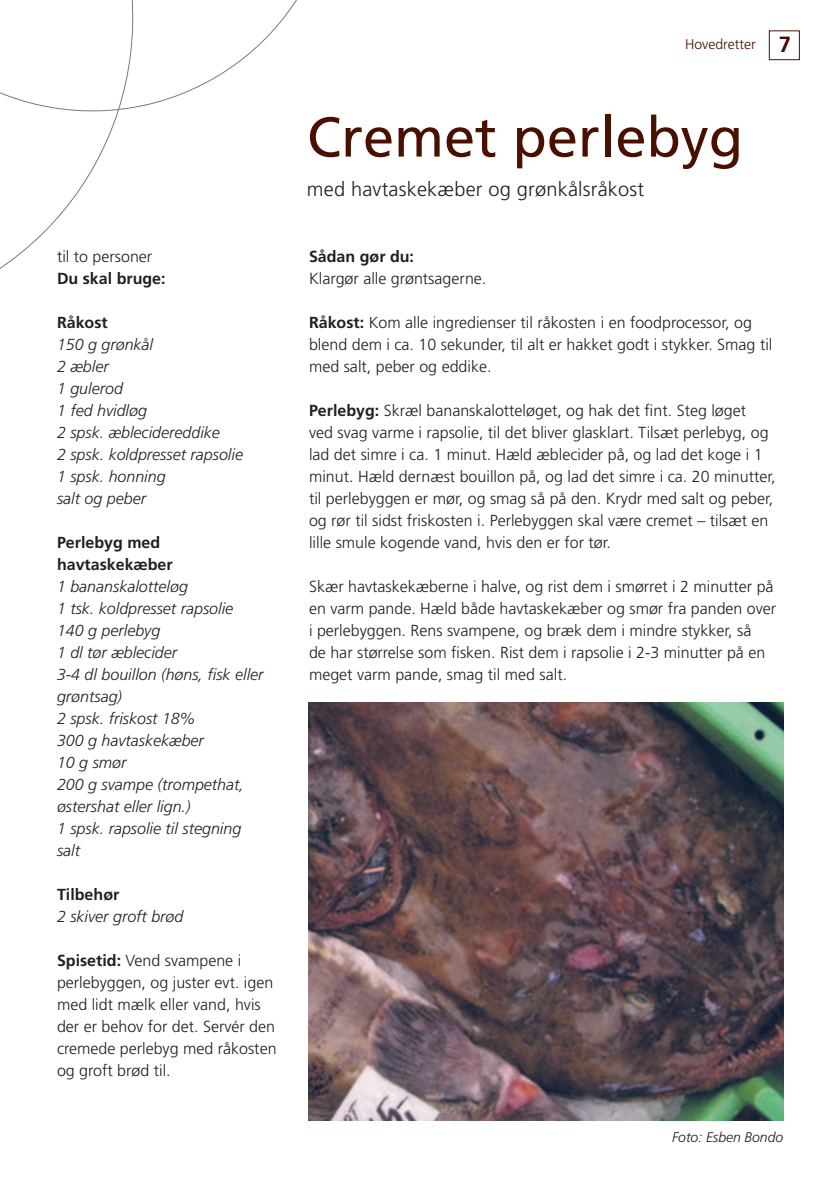
<style>
.page{position:relative;width:840px;height:1191px;background:#fff}
.page>*{position:absolute;margin:0;border:0;box-sizing:border-box;transform-origin:0 0}
.t1{font:56px "Frutiger";color:#491000}
.t2{font:300 20px "Frutiger";letter-spacing:.01em;color:#231f20}
.t3{font:300 16px/22px "Frutiger";color:#231f20}
.t4{font:italic 300 16px/22px "Frutiger";color:#231f20}
.t5{font:700 16px/22px "Frutiger";color:#231f20}
.t6{font:italic 300 14px "Frutiger";letter-spacing:-.005em;color:#231f20}
.t7{font:300 14px "Frutiger";color:#491000}
.s1{font-weight:700}
.s2{font-weight:700;font-size:22px}
</style>
<div class="page">
<img style="left:308px;top:702px;width:474px;height:418px">
<div style="left:768px;top:31px;width:31px;height:29px;border:1px solid #491000"></div>
<svg style="left:176px;top:0;width:121px;height:97px"></svg>
<svg style="left:0;top:0;width:176px;height:269px"></svg>
<p class="t3" style="left:57px;top:246px;width:97px">til to personer</p>
<p class="t5" style="left:57px;top:268px;width:110px">Du skal bruge:</p>
<p class="t5" style="left:57px;top:312px;width:52px">Råkost</p>
<p class="t4" style="left:57px;top:334px;width:187px">150 g grønkål<br>2 æbler<br>1 gulerod<br>1 fed hvidløg<br>2 spsk. æblecidereddike<br>2 spsk. koldpresset rapsolie<br>1 spsk. honning<br>salt og peber</p>
<p class="t5" style="left:57px;top:532px;width:117px">Perlebyg med havtaskekæber</p>
<p class="t4" style="left:57px;top:576px;width:208px">1 bananskalotteløg<br>1 tsk. koldpresset rapsolie<br>140 g perlebyg<br>1 dl tør æblecider<br>3-4 dl bouillon (høns, fisk eller grøntsag)<br>2 spsk. friskost 18%<br>300 g havtaskekæber<br>10 g smør<br>200 g svampe (trompethat, østershat eller lign.)<br>1 spsk. rapsolie til stegning salt</p>
<p class="t5" style="left:57px;top:884px;width:64px">Tilbehør</p>
<p class="t4" style="left:57px;top:906px;width:128px">2 skiver groft brød</p>
<p class="t3" style="left:57px;top:950px;width:221px"><span class="s1">Spisetid:</span> Vend svampene i perlebyggen, og juster evt. igen med lidt mælk eller vand, hvis der er behov for det. Servér den cremede perlebyg med råkosten og groft brød til.</p>
<p class="t7" style="left:684px;top:37px;width:107px">Hovedretter <span class="s2">7</span></p>
<h1 class="t1" style="left:307px;top:104px;width:437px">Cremet perlebyg</h1>
<p class="t2" style="left:307px;top:178px;width:338px">med havtaskekæber og grønkålsråkost</p>
<p class="t5" style="left:309px;top:246px;width:106px">Sådan gør du:</p>
<p class="t3" style="left:309px;top:268px;width:179px">Klargør alle grøntsagerne.</p>
<p class="t3" style="left:309px;top:312px;width:464px"><span class="s1">Råkost:</span> Kom alle ingredienser til råkosten i en foodprocessor, og blend dem i ca. 10 sekunder, til alt er hakket godt i stykker. Smag til med salt, peber og eddike.</p>
<p class="t3" style="left:309px;top:400px;width:468px"><span class="s1">Perlebyg:</span> Skræl bananskalotteløget, og hak det fint. Steg løget<br>ved svag varme i rapsolie, til det bliver glasklart. Tilsæt perlebyg, og lad det simre i ca. 1 minut. Hæld æblecider på, og lad det koge i 1 minut. Hæld dernæst bouillon på, og lad det simre i ca. 20 minutter, til perlebyggen er mør, og smag så på den. Krydr med salt og peber, og rør til sidst friskosten i. Perlebyggen skal være cremet – tilsæt en lille smule kogende vand, hvis den er for tør.</p>
<p class="t3" style="left:309px;top:576px;width:468px">Skær havtaskekæberne i halve, og rist dem i smørret i 2 minutter på en varm pande. Hæld både havtaskekæber og smør fra panden over i perlebyggen. Rens svampene, og bræk dem i mindre stykker, så<br>de har størrelse som fisken. Rist dem i rapsolie i 2-3 minutter på en meget varm pande, smag til med salt.</p>
<p class="t6" style="left:671px;top:1129px;width:112px">Foto: Esben Bondo</p>
</div>
